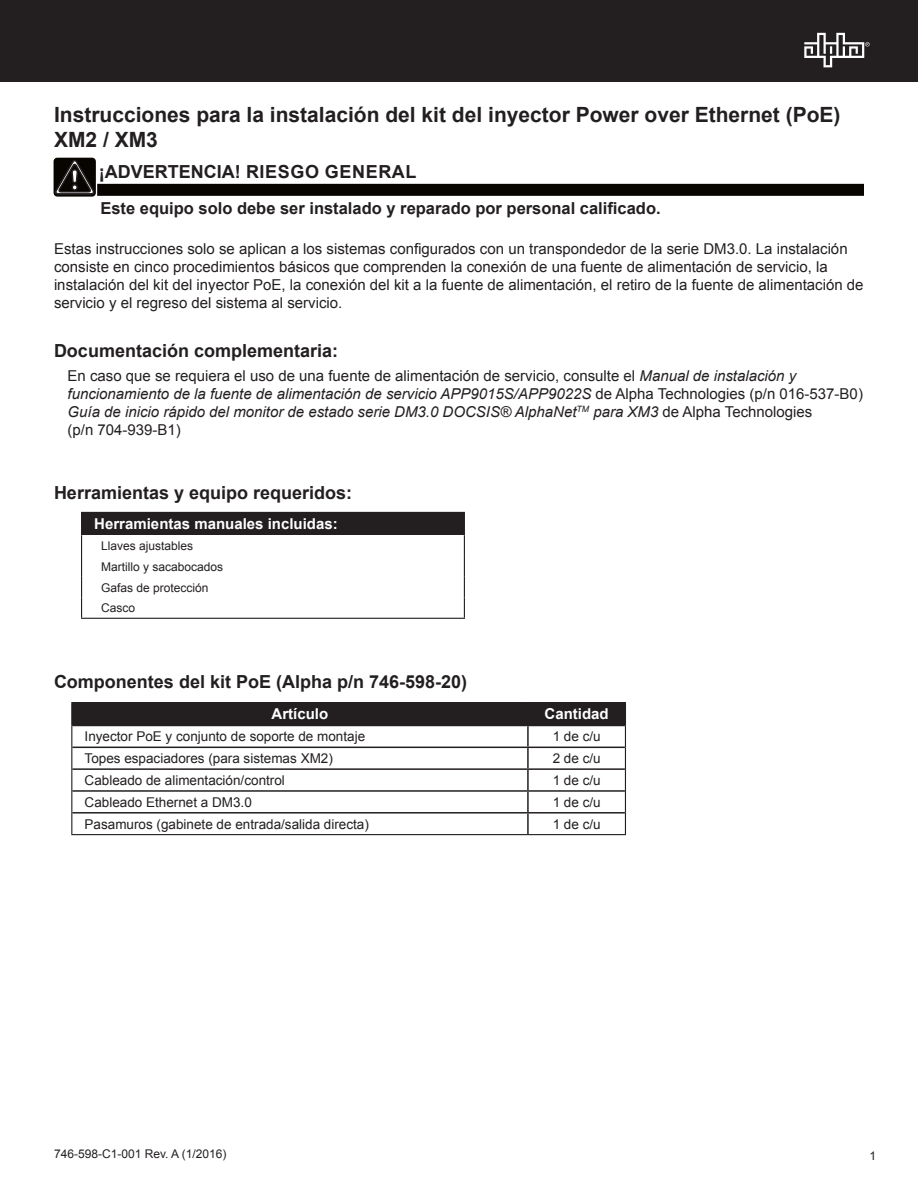
<style>
.page{position:relative;width:918px;height:1188px;background:#fff}
.page>*{position:absolute;margin:0;border:0;box-sizing:border-box;transform-origin:0 0}
.Heading{font:700 21px/25.2px "Arial";color:#231f20}
.Heading-2{font:700 18px "Arial";color:#231f20}
.BodyText{font:700 18px "Arial";color:#231f20}
.Heading-3{font:700 18px "Arial";letter-spacing:.035em;color:#231f20}
.BodyText-2{font:700 16.5px "Arial";color:#231f20}
.BodyText-3{font:15px/18px "Arial";color:#231f20}
.BodyText-4{font:italic 15px/18px "Arial";color:#231f20}
.BodyText-5{font:700 15px "Arial";color:#fff}
.BodyText-6{font:13.5px "Arial";color:#231f20}
.BodyText-7{font:12px "Arial";color:#231f20}
.s1{font-style:italic}
.s2{font-style:normal}
</style>
<div class="page">
<div style="left:0;top:0;width:918px;height:82px;background:#231f20"></div>
<svg style="left:804px;top:33px;width:66px;height:34px"></svg>
<div style="left:54px;top:158px;width:42px;height:39px;border:2px solid #080500;border-radius:3px"></div>
<div style="left:97px;top:184px;width:767px;height:12px;background:#080500"></div>
<svg style="left:54px;top:158px;width:42px;height:38px;background:#221f1b"></svg>
<hr style="left:71px;top:702px;width:457px;height:1px;background:#231f20">
<hr style="left:528px;top:702px;width:98px;height:1px;background:#231f20">
<svg style="left:71px;top:703px;width:555px;height:131px"></svg>
<hr style="left:71px;top:834px;width:457px;height:1px;background:#231f20">
<hr style="left:528px;top:834px;width:98px;height:1px;background:#231f20">
<div style="left:82px;top:512px;width:382px;height:23px;background:#231f20"></div>
<hr style="left:81px;top:512px;width:384px;height:1px;background:#231f20">
<svg style="left:81px;top:513px;width:1px;height:105px"></svg>
<svg style="left:464px;top:513px;width:1px;height:105px"></svg>
<hr style="left:81px;top:618px;width:384px;height:1px;background:#231f20">
<p class="Heading" style="left:54px;top:102px;width:788px">Instrucciones para la instalación del kit del inyector Power over Ethernet (PoE)<br>XM2 / XM3</p>
<p class="Heading-3" style="left:99px;top:159px;width:319px">¡ADVERTENCIA! RIESGO GENERAL</p>
<p class="BodyText-2" style="left:100px;top:197px;width:562px">Este equipo solo debe ser instalado y reparado por personal calificado.</p>
<p class="BodyText-3" style="left:54px;top:240px;width:811px">Estas instrucciones solo se aplican a los sistemas configurados con un transpondedor de la serie DM3.0. La instalación consiste en cinco procedimientos básicos que comprenden la conexión de una fuente de alimentación de servicio, la instalación del kit del inyector PoE, la conexión del kit a la fuente de alimentación, el retiro de la fuente de alimentación de servicio y el regreso del sistema al servicio.</p>
<p class="BodyText" style="left:54px;top:338px;width:286px">Documentación complementaria:</p>
<p class="BodyText-3" style="left:68px;top:367px;width:797px">En caso que se requiera el uso de una fuente de alimentación de servicio, consulte el <span class="s1">Manual de instalación y funcionamiento de la fuente de alimentación de servicio APP9015S/APP9022S</span> de Alpha Technologies (p/n 016-537-B0)</p>
<p class="BodyText-4" style="left:68px;top:403px;width:746px">Guía de inicio rápido del monitor de estado serie DM3.0 DOCSIS® AlphaNet<sup>TM</sup> para XM3 <span class="s2">de Alpha Technologies (p/n 704-939-B1)</span></p>
<p class="Heading-2" style="left:54px;top:480px;width:300px">Herramientas y equipo requeridos:</p>
<p class="BodyText-5" style="left:94px;top:513px;width:245px">Herramientas manuales incluidas:</p>
<p class="BodyText-7" style="left:101px;top:538px;width:94px">Llaves ajustables</p>
<p class="BodyText-7" style="left:101px;top:558px;width:124px">Martillo y sacabocados</p>
<p class="BodyText-7" style="left:101px;top:579px;width:109px">Gafas de protección</p>
<p class="BodyText-7" style="left:101px;top:600px;width:36px">Casco</p>
<p class="Heading-2" style="left:54px;top:669px;width:415px">Componentes del kit PoE (Alpha p/n 746-598-20)</p>
<p class="BodyText-5" style="left:272px;top:704px;width:58px">Artículo</p>
<p class="BodyText-5" style="left:545px;top:704px;width:66px">Cantidad</p>
<p class="BodyText-6" style="left:85px;top:727px;width:282px">Inyector PoE y conjunto de soporte de montaje</p>
<p class="BodyText-6" style="left:553px;top:727px;width:50px">1 de c/u</p>
<p class="BodyText-6" style="left:85px;top:749px;width:250px">Topes espaciadores (para sistemas XM2)</p>
<p class="BodyText-6" style="left:553px;top:749px;width:50px">2 de c/u</p>
<p class="BodyText-6" style="left:85px;top:771px;width:202px">Cableado de alimentación/control</p>
<p class="BodyText-6" style="left:553px;top:771px;width:50px">1 de c/u</p>
<p class="BodyText-6" style="left:85px;top:793px;width:169px">Cableado Ethernet a DM3.0</p>
<p class="BodyText-6" style="left:553px;top:793px;width:50px">1 de c/u</p>
<p class="BodyText-6" style="left:85px;top:815px;width:286px">Pasamuros (gabinete de entrada/salida directa)</p>
<p class="BodyText-6" style="left:553px;top:815px;width:50px">1 de c/u</p>
<p class="BodyText-7" style="left:54px;top:1146px;width:174px">746-598-C1-001 Rev. A (1/2016)</p>
<p class="BodyText-7" style="left:869px;top:1148px;width:8px">1</p>
</div>
